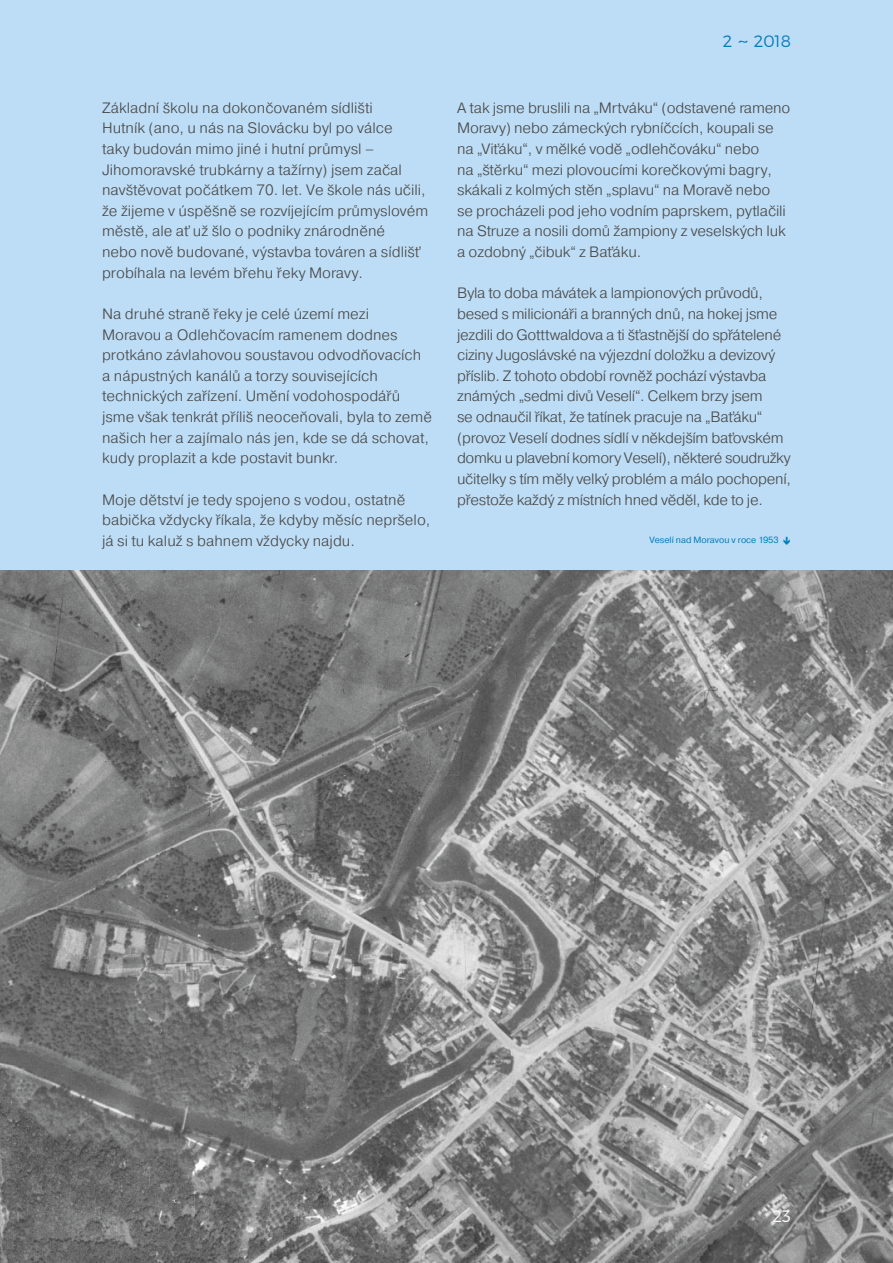
<style>
.page{position:relative;width:893px;height:1263px;background:#bdddf6}
.page>*{position:absolute;margin:0;border:0;box-sizing:border-box;transform-origin:0 0}
.t1{font:300 16.5px "Montserrat";color:#007dbb}
.t2{font:300 16.5px "Montserrat";color:#fff}
.t3{font:300 15px/20.7px "Pragmatica";letter-spacing:-.01em;color:#4b4b4a}
.t4{font:9px "Pragmatica";color:#007dbb}
</style>
<div class="page">
<img style="left:0;top:570px;width:893px;height:693px">
<p class="t3" style="left:102px;top:97px;width:328px">Základní školu na dokončovaném sídlišti<br>Hutník (ano, u nás na Slovácku byl po válce<br>taky budován mimo jiné i hutní průmysl – Jihomoravské trubkárny a tažírny) jsem začal navštěvovat počátkem 70. let. Ve škole nás učili, že žijeme v úspěšně se rozvíjejícím průmyslovém městě, ale ať už šlo o podniky znárodněné<br>nebo nově budované, výstavba továren a sídlišť probíhala na levém břehu řeky Moravy.</p>
<p class="t3" style="left:102px;top:303px;width:331px">Na druhé straně řeky je celé území mezi Moravou a Odlehčovacím ramenem dodnes protkáno závlahovou soustavou odvodňovacích a nápustných kanálů a torzy souvisejících technických zařízení. Umění vodohospodářů jsme však tenkrát příliš neoceňovali, byla to země našich her a zajímalo nás jen, kde se dá schovat, kudy proplazit a kde postavit bunkr.</p>
<p class="t3" style="left:102px;top:489px;width:330px">Moje dětství je tedy spojeno s vodou, ostatně babička vždycky říkala, že kdyby měsíc nepršelo, já si tu kaluž s bahnem vždycky najdu.</p>
<p class="t1" style="left:723px;top:32px;width:69px">2 ~ 2018</p>
<p class="t3" style="left:457px;top:97px;width:335px">A tak jsme bruslili na „Mrtváku“ (odstavené rameno Moravy) nebo zámeckých rybníčcích, koupali se na „Viťáku“, v mělké vodě „odlehčováku“ nebo<br>na „štěrku“ mezi plovoucími korečkovými bagry, skákali z kolmých stěn „splavu“ na Moravě nebo<br>se procházeli pod jeho vodním paprskem, pytlačili na Struze a nosili domů žampiony z veselských luk a ozdobný „čibuk“ z Baťáku.</p>
<p class="t3" style="left:457px;top:282px;width:335px">Byla to doba mávátek a lampionových průvodů, besed s milicionáři a branných dnů, na hokej jsme jezdili do Gotttwaldova a ti šťastnější do spřátelené ciziny Jugoslávské na výjezdní doložku a devizový příslib. Z tohoto období rovněž pochází výstavba známých „sedmi divů Veselí“. Celkem brzy jsem<br>se odnaučil říkat, že tatínek pracuje na „Baťáku“ (provoz Veselí dodnes sídlí v někdejším baťovském domku u plavební komory Veselí), některé soudružky učitelky s tím měly velký problém a málo pochopení, přestože každý z místních hned věděl, kde to je.</p>
<p class="t4" style="left:649px;top:535px;width:131px">Veselí nad Moravou v roce 1953</p>
<p class="t2" style="left:773px;top:1206px;width:20px">23</p>
</div>
